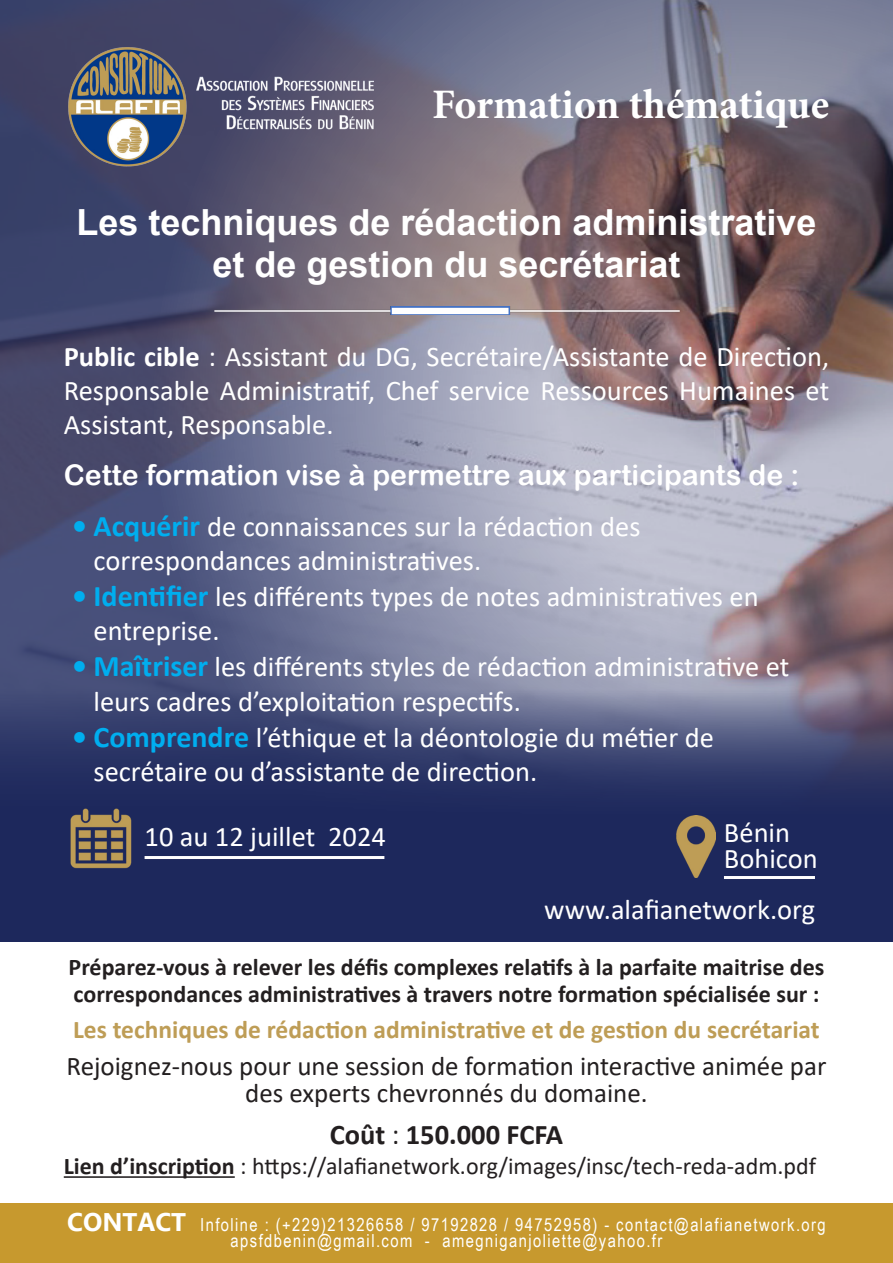
<style>
.page{position:relative;width:893px;height:1263px;background:#fff}
.page>*{position:absolute;margin:0;border:0;box-sizing:border-box;transform-origin:0 0}
.t1{font:700 42px "Minion Pro";letter-spacing:-.005em;color:#fff}
.t2{font:700 36px/42px "Arial";color:#fff;text-align:center}
.t3{font:28.5px/34.2px "Calibri";color:#fff}
.t4{font:28.5px "Arial Rounded MT Bold";color:#fff}
.t5{font:700 28.5px "Calibri";color:#231f20}
.t6{font:27px/27px "Calibri";color:#231f20;text-align:center}
.t7{font:700 25.5px "Calibri";color:#be9d56}
.t8{font:700 24px/27px "Calibri";color:#231f20}
.t9{font:24px "Calibri";color:#231f20}
.t10{font:18px "Arial Narrow";letter-spacing:.08em;color:#fff}
.s1{font-weight:700}
.s2{font-weight:700;font-size:30px;color:#00aeef}
.s3{font-weight:400}
.s4{font-family:"Ebrima";font-weight:700;font-size:25.5px}
</style>
<div class="page">
<div style="left:0;top:0;width:893px;height:942px;background:#1d285c"></div>
<img style="left:0;top:0;width:893px;height:834px">
<div style="left:0;top:1203px;width:893px;height:60px;background:#c7992e"></div>
<hr style="left:64px;top:1176px;width:171px;height:2px;background:#231f20">
<img style="left:214px;top:307px;width:466px;height:8px">
<img style="left:64px;top:43px;width:319px;height:127px">
<img style="left:676px;top:816px;width:39px;height:61px">
<img style="left:68px;top:808px;width:64px;height:61px">
<hr style="left:145px;top:856px;width:239px;height:3px;background:#fff">
<hr style="left:724px;top:876px;width:91px;height:3px;background:#fff">
<p class="t1" style="left:432px;top:75px;width:399px">Formation thématique</p>
<p class="t2" style="left:76px;top:201px;width:742px">Les techniques de rédaction administrative et de gestion du secrétariat</p>
<p class="t3" style="left:64px;top:339px;width:767px;text-align:justify"><span class="s1">Public cible</span> : Assistant du DG, Secrétaire/Assistante de Direction, Responsable Administratif, Chef service Ressources Humaines et Assistant, Responsable.</p>
<p class="t4" style="left:64px;top:458px;width:737px">Cette formation vise à permettre aux participants de :</p>
<p class="t3" style="left:94px;top:509px;width:548px;text-indent:-21px"><span class="s2">• Acquérir</span> de connaissances sur la rédaction des correspondances administratives.</p>
<p class="t3" style="left:94px;top:579px;width:667px;text-indent:-21px"><span class="s2">• Identifier</span> les différents types de notes administratives en entreprise.</p>
<p class="t3" style="left:94px;top:649px;width:697px;text-indent:-21px"><span class="s2">• Maîtriser</span> les différents styles de rédaction administrative et leurs cadres d’exploitation respectifs.</p>
<p class="t3" style="left:94px;top:719px;width:622px;text-indent:-21px"><span class="s2">• Comprendre</span> l’éthique et la déontologie du métier de secrétaire ou d’assistante de direction.</p>
<p class="t3" style="left:145px;top:819px;width:243px">10 au 12 juillet 2024</p>
<p class="t3" style="left:724px;top:815px;width:68px">Bénin</p>
<p class="t3" style="left:724px;top:840px;width:95px">Bohicon</p>
<p class="t3" style="left:544px;top:891px;width:272px">www.alafianetwork.org</p>
<p class="t8" style="left:69px;top:953px;width:757px">Préparez-vous à relever les défis complexes relatifs à la parfaite maitrise des correspondances administratives à travers notre formation spécialisée sur :</p>
<p class="t7" style="left:73px;top:1011px;width:748px">Les techniques de rédaction administrative et de gestion du secrétariat</p>
<p class="t6" style="left:66px;top:1052px;width:761px">Rejoignez-nous pour une session de formation interactive animée par des experts chevronnés du domaine.</p>
<p class="t5" style="left:330px;top:1115px;width:235px">Coût <span class="s3">:</span> 150.000 FCFA</p>
<p class="t9" style="left:64px;top:1150px;width:754px"><span class="s1">Lien d’inscription</span> : https://alafianetwork.org/images/insc/tech-reda-adm.pdf</p>
<p class="t10" style="left:67px;top:1211px;width:760px"><span class="s4">CONTACT</span> Infoline : (+229)21326658 / 97192828 / 94752958) - contact@alafianetwork.org</p>
<p class="t10" style="left:231px;top:1228px;width:433px">apsfdbenin@gmail.com - amegniganjoliette@yahoo.fr</p>
</div>
